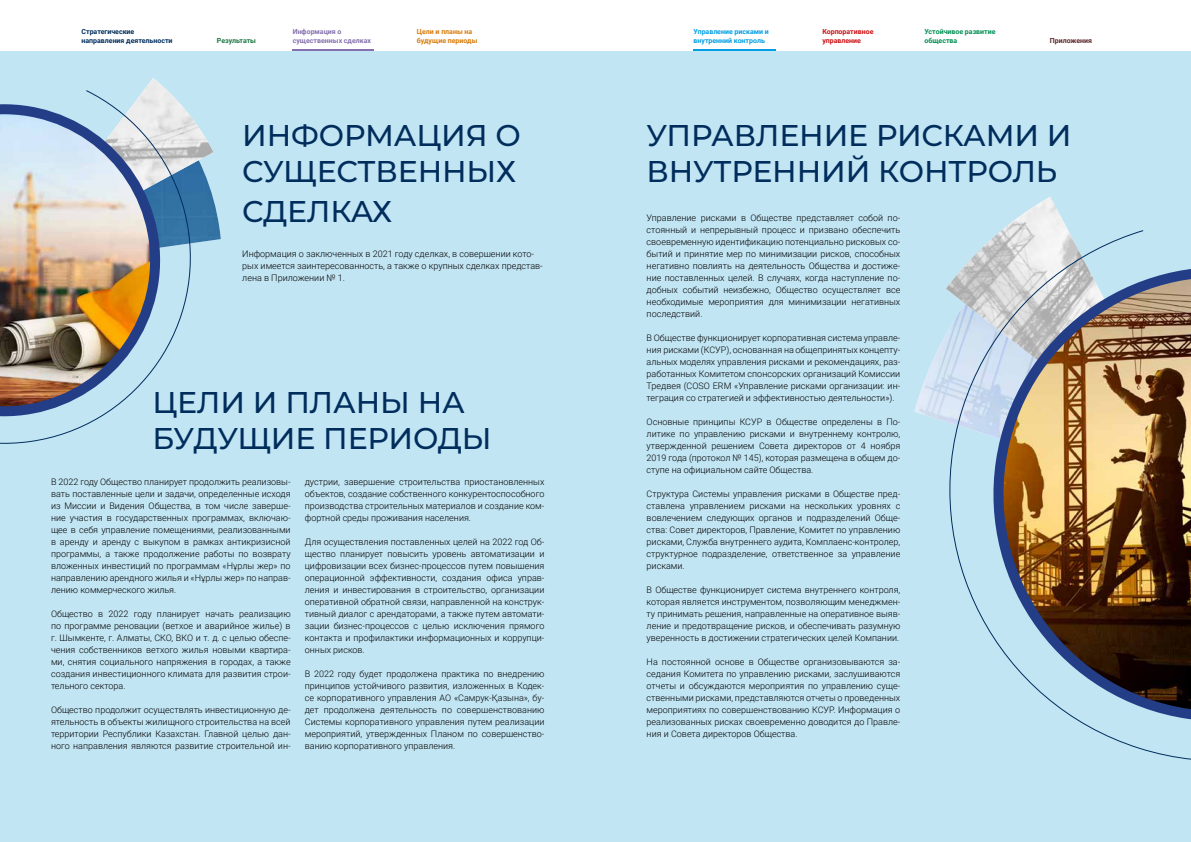
<style>
.page{position:relative;width:1191px;height:842px;background:#fff}
.page>*{position:absolute;margin:0;border:0;box-sizing:border-box;transform-origin:0 0}
.t1{font:500 30px/36px "Montserrat";letter-spacing:-.005em;color:#002d5c}
.t2{font:300 9px/12px "Roboto";color:#000;text-align:justify}
.t3{font:700 7px/8.4px "Roboto";color:#002d5c}
.t4{font:700 7px/8.4px "Roboto";color:#009ee3}
.t5{font:700 7px/8.4px "Roboto";color:#8571ae}
.t6{font:700 7px/8.4px "Roboto";color:#d77b09}
.t7{font:700 7px/8.4px "Roboto";color:#008f52}
.t8{font:700 7px/8.4px "Roboto";color:#cd1013}
.t9{font:700 7px "Roboto";letter-spacing:-.005em;color:#1e7643}
.t10{font:700 7px "Roboto";color:#5e272b}
</style>
<div class="page">
<hr style="left:0;top:51px;width:1191px;height:1px;background:#002d5c">
<hr style="left:693px;top:49px;width:83px;height:3px;background:#009ee3">
<hr style="left:293px;top:49px;width:81px;height:3px;background:#8571ae">
<div style="left:0;top:52px;width:1191px;height:790px;background:#c2e5f4"></div>
<img style="left:213px;top:198px;width:8px;height:43px">
<svg style="left:0;top:245px;width:191px;height:199px"></svg>
<svg style="left:86px;top:78px;width:127px;height:167px"></svg>
<img style="left:0;top:101px;width:163px;height:320px">
<svg style="left:916px;top:197px;width:275px;height:563px"></svg>
<svg style="left:1132px;top:197px;width:59px;height:48px"></svg>
<img style="left:971px;top:245px;width:220px;height:487px">
<p class="t3" style="left:82px;top:27px;width:92px">Стратегические направления деятельности</p>
<p class="t9" style="left:217px;top:35px;width:41px">Результаты</p>
<p class="t5" style="left:293px;top:27px;width:80px">Информация о существенных сделках</p>
<p class="t4" style="left:693px;top:27px;width:77px">Управление рисками и внутренний контроль</p>
<p class="t6" style="left:417px;top:27px;width:62px">Цели и планы на будущие периоды</p>
<p class="t8" style="left:822px;top:27px;width:53px">Корпоративное управление</p>
<p class="t7" style="left:924px;top:27px;width:73px">Устойчивое развитие общества</p>
<p class="t10" style="left:1049px;top:35px;width:44px">Приложения</p>
<h1 class="t1" style="left:242px;top:116px;width:280px">ИНФОРМАЦИЯ О<br>СУЩЕСТВЕННЫХ</h1>
<h1 class="t1" style="left:242px;top:192px;width:151px">СДЕЛКАХ</h1>
<p class="t2" style="left:242px;top:248px;width:302px;text-align:left">Информация о заключенных в 2021 году сделках, в совершении кото&shy;рых имеется заинтересованность, а также о крупных сделках представ&shy;лена в Приложении № 1.</p>
<h1 class="t1" style="left:152px;top:383px;width:341px">ЦЕЛИ И ПЛАНЫ НА<br>БУДУЩИЕ ПЕРИОДЫ</h1>
<p class="t2" style="left:51px;top:476px;width:241px">В 2022 году Общество планирует продолжить реализовы&shy;вать поставленные цели и задачи, определенные исходя из Миссии и Видения Общества, в том числе заверше&shy;ние участия в государственных программах, включаю&shy;щее в себя управление помещениями, реализованными в аренду и аренду с выкупом в рамках антикризисной программы, а также продолжение работы по возврату вложенных инвестиций по программам «Нұрлы жер» по направлению арендного жилья и «Нұрлы жер» по направ&shy;лению коммерческого жилья.</p>
<p class="t2" style="left:51px;top:608px;width:241px">Общество в 2022 году планирует начать реализацию по программе реновации (ветхое и аварийное жилье) в г. Шымкенте, г. Алматы, СКО, ВКО и т. д. с целью обеспе&shy;чения собственников ветхого жилья новыми квартира&shy;ми, снятия социального напряжения в городах, а также создания инвестиционного климата для развития строи&shy;тельного сектора.</p>
<p class="t2" style="left:51px;top:704px;width:241px">Общество продолжит осуществлять инвестиционную де&shy;ятельность в объекты жилищного строительства на всей территории Республики Казахстан. Главной целью дан&shy;ного направления являются развитие строительной ин-</p>
<p class="t2" style="left:305px;top:476px;width:241px">дустрии, завершение строительства приостановленных объектов, создание собственного конкурентоспособного производства строительных материалов и создание ком&shy;фортной среды проживания населения.</p>
<p class="t2" style="left:305px;top:536px;width:241px">Для осуществления поставленных целей на 2022 год Об&shy;щество планирует повысить уровень автоматизации и цифровизации всех бизнес-процессов путем повышения операционной эффективности, создания офиса управ&shy;ления и инвестирования в строительство, организации оперативной обратной связи, направленной на конструк&shy;тивный диалог с арендаторами, а также путем автомати&shy;зации бизнес-процессов с целью исключения прямого контакта и профилактики информационных и коррупци&shy;онных рисков.</p>
<p class="t2" style="left:305px;top:668px;width:241px">В 2022 году будет продолжена практика по внедрению принципов устойчивого развития, изложенных в Кодек&shy;се корпоративного управления АО «Самрук-Қазына», бу&shy;дет продолжена деятельность по совершенствованию Системы корпоративного управления путем реализации мероприятий, утвержденных Планом по совершенство&shy;ванию корпоративного управления.</p>
<h1 class="t1" style="left:646px;top:116px;width:427px">УПРАВЛЕНИЕ РИСКАМИ И<br>ВНУТРЕННИЙ КОНТРОЛЬ</h1>
<p class="t2" style="left:646px;top:212px;width:255px">Управление рисками в Обществе представляет собой по&shy;стоянный и непрерывный процесс и призвано обеспечить своевременную идентификацию потенциально рисковых со&shy;бытий и принятие мер по минимизации рисков, способных негативно повлиять на деятельность Общества и достиже&shy;ние поставленных целей. В случаях, когда наступление по&shy;добных событий неизбежно, Общество осуществляет все необходимые мероприятия для минимизации негативных последствий.</p>
<p class="t2" style="left:646px;top:332px;width:255px">В Обществе функционирует корпоративная система управле&shy;ния рисками (КСУР), основанная на общепринятых концепту&shy;альных моделях управления рисками и рекомендациях, раз&shy;работанных Комитетом спонсорских организаций Комиссии Тредвея (COSO ERM «Управление рисками организации: ин&shy;теграция со стратегией и эффективностью деятельности»).</p>
<p class="t2" style="left:646px;top:416px;width:255px">Основные принципы КСУР в Обществе определены в По&shy;литике по управлению рисками и внутреннему контролю, утвержденной решением Совета директоров от 4 ноября 2019 года (протокол № 145), которая размещена в общем до&shy;ступе на официальном сайте Общества.</p>
<p class="t2" style="left:646px;top:488px;width:255px">Структура Системы управления рисками в Обществе пред&shy;ставлена управлением рисками на нескольких уровнях с вовлечением следующих органов и подразделений Обще&shy;ства: Совет директоров, Правление, Комитет по управлению рисками, Служба внутреннего аудита, Комплаенс-контролер, структурное подразделение, ответственное за управление рисками.</p>
<p class="t2" style="left:646px;top:584px;width:255px">В Обществе функционирует система внутреннего контроля, которая является инструментом, позволяющим менеджмен&shy;ту принимать решения, направленные на оперативное выяв&shy;ление и предотвращение рисков, и обеспечивать разумную уверенность в достижении стратегических целей Компании.</p>
<p class="t2" style="left:646px;top:656px;width:255px">На постоянной основе в Обществе организовываются за&shy;седания Комитета по управлению рисками, заслушиваются отчеты и обсуждаются мероприятия по управлению суще&shy;ственными рисками, представляются отчеты о проведенных мероприятиях по совершенствованию КСУР. Информация о реализованных рисках своевременно доводится до Правле&shy;ния и Совета директоров Общества.</p>
</div>
